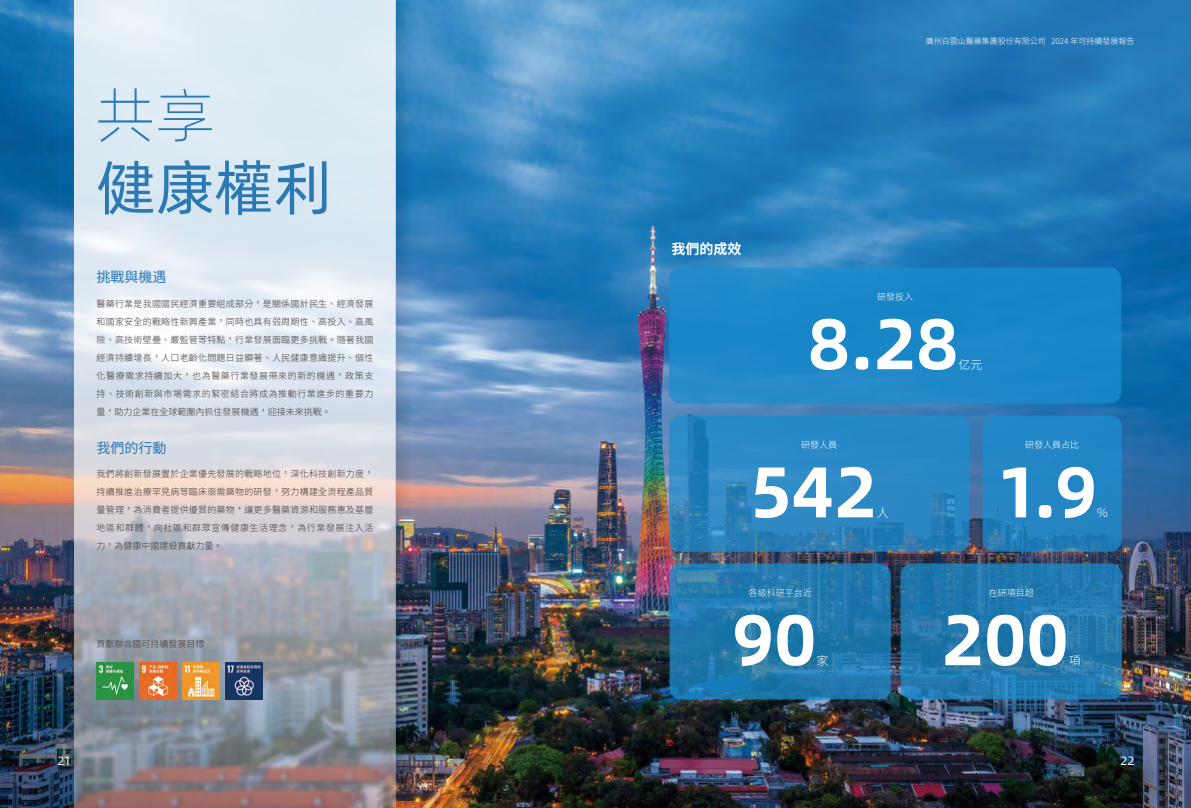
<style>
.page{position:relative;width:1191px;height:808px;background:#fff}
.page>*{position:absolute;margin:0;border:0;box-sizing:border-box;transform-origin:0 0}
.t1{font:71.8px "Alibaba Pu Hui Ti B";color:#fff}
.t2{font:60px "Alibaba Pu Hui Ti R";color:#2a79b2}
.t3{font:60px "Alibaba Pu Hui Ti L";color:#2a79b2}
.t4{font:14px "Source Han Sans CN";color:#2a79b2}
.t5{font:700 14px "Source Han Sans CN";color:#fff}
.t6{font:300 12px "Source Han Sans CN";color:#fff}
.t7{font:12px "Alibaba Pu Hui Ti 2 55 Regular";color:#fff}
.t8{font:300 9px/18px "Source Han Sans TWHK";letter-spacing:.06em;color:#3f3b3a;text-align:justify}
.t9{font:300 9px "Source Han Sans CN";color:#fff}
.t10{font:300 9px "Source Han Sans CN";color:#3f3b3a}
.t11{font:300 8px "Source Han Sans TWHK";color:#fff}
</style>
<div class="page">
<img style="left:0;top:0;width:1191px;height:808px">
<div style="left:982px;top:415px;width:139px;height:137px;background:linear-gradient(to bottom,#2089ca,#257fb9);border-radius:11px"></div>
<svg style="left:669px;top:415px;width:300px;height:137px;background:#2a86c0"></svg>
<div style="left:669px;top:267px;width:452px;height:136px;background:linear-gradient(to right,#218ac9,#1784c6);border-radius:11px"></div>
<svg style="left:669px;top:563px;width:221px;height:136px;background:#2279ac"></svg>
<svg style="left:900px;top:563px;width:221px;height:136px;background:#2278ad"></svg>
<img style="left:38px;top:0;width:394px;height:808px">
<svg style="left:74px;top:0;width:322px;height:808px;background:#c8cdd4"></svg>
<img style="left:396px;top:1px;width:24px;height:807px">
<img style="left:97px;top:663px;width:36px;height:36px">
<img style="left:140px;top:663px;width:36px;height:36px">
<img style="left:183px;top:663px;width:36px;height:36px">
<img style="left:225px;top:663px;width:37px;height:36px">
<h2 class="t3" style="left:97px;top:71px;width:120px">共享</h2>
<h2 class="t2" style="left:97px;top:143px;width:238px">健康權利</h2>
<h3 class="t4" style="left:97px;top:269px;width:72px">挑戰與機遇</h3>
<p class="t8" style="left:97px;top:295px;width:278px">醫藥行業是我國國民經濟重要組成部分，是關係國計民生、經濟發展和國家安全的戰略性新興產業，同時也具有弱周期性、高投入、高風險、高技術壁壘、嚴監管等特點，行業發展面臨更多挑戰。隨著我國經濟持續增長，人口老齡化問題日益顯著、人民健康意識提升、個性化醫療需求持續加大，也為醫藥行業發展帶來的新的機遇，政策支持、技術創新與市場需求的緊密結合將成為推動行業進步的重要力量，助力企業在全球範圍內抓住發展機遇，迎接未來挑戰。</p>
<h3 class="t4" style="left:97px;top:440px;width:72px">我們的行動</h3>
<p class="t8" style="left:97px;top:465px;width:278px">我們將創新發展置於企業優先發展的戰略地位，深化科技創新力度，持續推進治療罕見病等臨床亟需藥物的研發，努力構建全流程產品質量管理，為消費者提供優質的藥物，讓更多醫藥資源和服務惠及基層地區和群體，向社區和群眾宣傳健康生活理念，為行業發展注入活力，為健康中國建設貢獻力量。</p>
<p class="t10" style="left:97px;top:639px;width:110px">貢獻聯合國可持續發展目標</p>
<p class="t11" style="left:926px;top:37px;width:210px">廣州白雲山醫藥集團股份有限公司 2024 年可持續發展報告</p>
<h3 class="t5" style="left:671px;top:241px;width:71px">我們的成效</h3>
<p class="t9" style="left:877px;top:292px;width:37px">研發投入</p>
<h1 class="t1" style="left:807px;top:287px;width:152px">8.28</h1>
<h3 class="t6" style="left:958px;top:358px;width:25px">亿元</h3>
<p class="t9" style="left:801px;top:440px;width:37px">研發人員</p>
<h1 class="t1" style="left:749px;top:435px;width:129px">542</h1>
<h3 class="t6" style="left:876px;top:506px;width:13px">人</h3>
<p class="t9" style="left:1025px;top:440px;width:55px">研發人員占比</p>
<h1 class="t1" style="left:996px;top:435px;width:102px">1.9</h1>
<h3 class="t6" style="left:1097px;top:506px;width:12px">%</h3>
<p class="t9" style="left:748px;top:588px;width:64px">各級科研平台近</p>
<h1 class="t1" style="left:732px;top:583px;width:86px">90</h1>
<h3 class="t6" style="left:816px;top:654px;width:13px">家</h3>
<p class="t9" style="left:988px;top:588px;width:47px">在研項目超</p>
<h1 class="t1" style="left:941px;top:583px;width:129px">200</h1>
<h3 class="t6" style="left:1068px;top:654px;width:13px">項</h3>
<h3 class="t7" style="left:57px;top:752px;width:15px">21</h3>
<h3 class="t7" style="left:1120px;top:752px;width:15px">22</h3>
</div>
